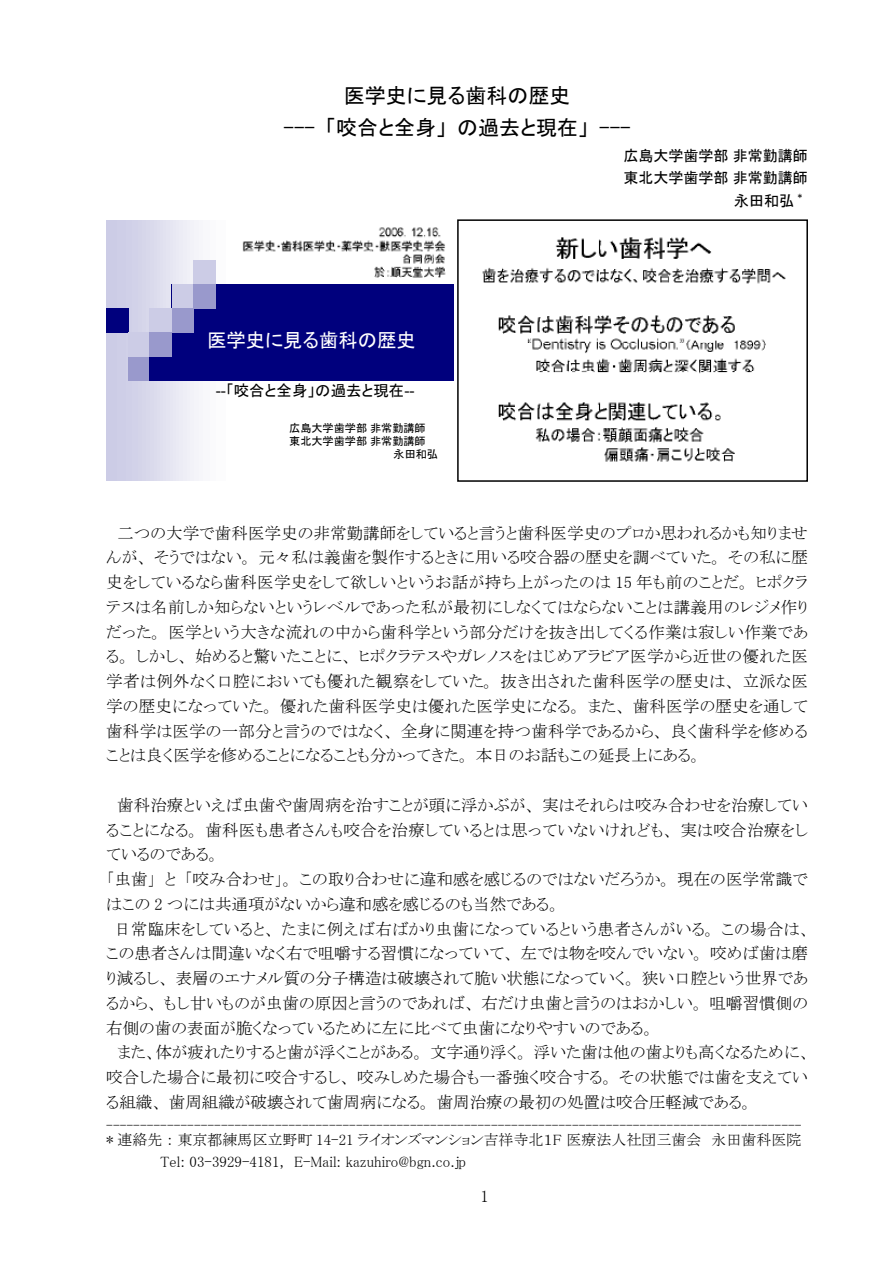
<style>
.page{position:relative;width:893px;height:1263px;background:#fff}
.page>*{position:absolute;margin:0;border:0;box-sizing:border-box;transform-origin:0 0}
.t1{font:21px/31.5px "MS P Gothic";color:#000;text-align:center}
.t2{font:19.35px "MS P Gothic";color:#fff}
.t3{font:16.5px/24.8px "MS P Mincho";color:#000;text-align:justify}
.t4{font:16.5px "MS P Mincho";letter-spacing:.02em;color:#000}
.t5{font:15.45px "MS P Gothic";color:#000}
.t6{font:15px/22.5px "MS P Mincho";color:#000}
.t7{font:15px "MS P Gothic";color:#000}
.t8{font:13.5px "MS P Mincho";color:#000}
.t9{font:11.1px "MS P Gothic";color:#000}
.t10{font:8.7px "MS P Gothic";color:#000}
.s1{font-family:"Arial"}
</style>
<div class="page">
<div style="left:106px;top:220px;width:11px;height:261px;background:#cccce6"></div>
<div style="left:117px;top:220px;width:9px;height:261px;background:#cecee7"></div>
<div style="left:126px;top:220px;width:6px;height:261px;background:#d0d0e8"></div>
<div style="left:132px;top:220px;width:6px;height:261px;background:#d2d2e9"></div>
<hr style="left:138px;top:220px;width:4px;height:261px;background:#d4d4e9">
<div style="left:142px;top:220px;width:5px;height:261px;background:#d6d6ea"></div>
<hr style="left:147px;top:220px;width:3px;height:261px;background:#d8d8eb">
<hr style="left:150px;top:220px;width:4px;height:261px;background:#dadaec">
<hr style="left:154px;top:220px;width:4px;height:261px;background:#dcdced">
<hr style="left:158px;top:220px;width:3px;height:261px;background:#dedeee">
<hr style="left:161px;top:220px;width:3px;height:261px;background:#e0e0ef">
<hr style="left:164px;top:220px;width:3px;height:261px;background:#e2e2f0">
<hr style="left:167px;top:220px;width:3px;height:261px;background:#e4e4f1">
<hr style="left:170px;top:220px;width:3px;height:261px;background:#e6e6f2">
<hr style="left:173px;top:220px;width:3px;height:261px;background:#e8e8f3">
<hr style="left:176px;top:220px;width:4px;height:261px;background:#eaeaf4">
<hr style="left:180px;top:220px;width:3px;height:261px;background:#ececf5">
<hr style="left:183px;top:220px;width:4px;height:261px;background:#eeeef6">
<hr style="left:187px;top:220px;width:3px;height:261px;background:#f0f0f7">
<hr style="left:190px;top:220px;width:4px;height:261px;background:#f2f2f8">
<div style="left:194px;top:220px;width:5px;height:261px;background:#f4f4f9"></div>
<hr style="left:199px;top:220px;width:4px;height:261px;background:#f6f6fa">
<div style="left:203px;top:220px;width:7px;height:261px;background:#f8f8fb"></div>
<div style="left:210px;top:220px;width:6px;height:261px;background:#fafafc"></div>
<div style="left:171px;top:285px;width:283px;height:96px;background:#00007d"></div>
<div style="left:128px;top:357px;width:22px;height:24px;background:#99c"></div>
<div style="left:172px;top:285px;width:21px;height:24px;background:#cccce6"></div>
<div style="left:193px;top:261px;width:22px;height:24px;background:#cccce6"></div>
<div style="left:150px;top:357px;width:22px;height:24px;background:#00007d"></div>
<div style="left:193px;top:285px;width:22px;height:24px;background:#99c"></div>
<div style="left:150px;top:309px;width:22px;height:24px;background:#cccce6"></div>
<div style="left:106px;top:309px;width:22px;height:24px;background:#00007d"></div>
<div style="left:172px;top:309px;width:21px;height:24px;background:#99c"></div>
<div style="left:128px;top:332px;width:22px;height:25px;background:#cccce6"></div>
<div style="left:150px;top:332px;width:22px;height:25px;background:#99c"></div>
<img style="left:482px;top:237px;width:304px;height:225px">
<div style="left:457px;top:219px;width:351px;height:263px;border:2px solid #000"></div>
<img style="left:242px;top:227px;width:204px;height:51px">
<p class="t1" style="left:284px;top:80px;width:349px">医学史に見る歯科の歴史<br>--- 「咬合と全身」の過去と現在」 ---</p>
<p class="t7" style="left:623px;top:148px;width:186px">広島大学歯学部 非常勤講師</p>
<p class="t7" style="left:623px;top:171px;width:186px">東北大学歯学部 非常勤講師</p>
<p class="t7" style="left:734px;top:193px;width:61px">永田和弘</p>
<p class="t10" style="left:798px;top:191px;width:12px">*　</p>
<p class="t2" style="left:207px;top:330px;width:210px">医学史に見る歯科の歴史</p>
<p class="t5" style="left:216px;top:383px;width:200px"><span class="s1">--</span>「咬合と全身」の過去と現在<span class="s1">--</span></p>
<p class="t9" style="left:289px;top:422px;width:138px">広島大学歯学部非常勤講師</p>
<p class="t9" style="left:289px;top:436px;width:138px">東北大学歯学部非常勤講師</p>
<p class="t9" style="left:394px;top:449px;width:46px">永田和弘</p>
<p class="t3" style="left:106px;top:520px;width:703px">　二つの大学で歯科医学史の非常勤講師をしていると言うと歯科医学史のプロか思われるかも知りませんが、そうではない。元々私は義歯を製作するときに用いる咬合器の歴史を調べていた。その私に歴史をしているなら歯科医学史をして欲しいというお話が持ち上がったのは 15 年も前のことだ。ヒポクラテスは名前しか知らないというレベルであった私が最初にしなくてはならないことは講義用のレジメ作りだった。医学という大きな流れの中から歯科学という部分だけを抜き出してくる作業は寂しい作業である。しかし、始めると驚いたことに、ヒポクラテスやガレノスをはじめアラビア医学から近世の優れた医学者は例外なく口腔においても優れた観察をしていた。抜き出された歯科医学の歴史は、立派な医学の歴史になっていた。優れた歯科医学史は優れた医学史になる。また、歯科医学の歴史を通して歯科学は医学の一部分と言うのではなく、全身に関連を持つ歯科学であるから、良く歯科学を修めることは良く医学を修めることになることも分かってきた。本日のお話もこの延長上にある。</p>
<p class="t3" style="left:106px;top:792px;width:703px">　歯科治療といえば虫歯や歯周病を治すことが頭に浮かぶが、実はそれらは咬み合わせを治療してい</p>
<p class="t4" style="left:106px;top:821px;width:703px">ることになる。歯科医も患者さんも咬合を治療しているとは思っていないけれども、実は咬合治療をし</p>
<p class="t3" style="left:106px;top:842px;width:115px">ているのである。</p>
<p class="t3" style="left:106px;top:867px;width:703px">「虫歯」と「咬み合わせ」。この取り合わせに違和感を感じるのではないだろうか。現在の医学常識で</p>
<p class="t3" style="left:106px;top:891px;width:456px">はこの 2 つには共通項がないから違和感を感じるのも当然である。</p>
<p class="t3" style="left:114px;top:916px;width:698px">日常臨床をしていると、たまに例えば右ばかり虫歯になっているという患者さんがいる。この場合は、</p>
<p class="t3" style="left:106px;top:941px;width:703px">この患者さんは間違いなく右で咀嚼する習慣になっていて、左では物を咬んでいない。咬めば歯は磨</p>
<p class="t3" style="left:106px;top:966px;width:703px">り減るし、表層のエナメル質の分子構造は破壊されて脆い状態になっていく。狭い口腔という世界であ</p>
<p class="t3" style="left:106px;top:990px;width:703px">るから、もし甘いものが虫歯の原因と言うのであれば、右だけ虫歯と言うのはおかしい。咀嚼習慣側の</p>
<p class="t3" style="left:106px;top:1015px;width:550px">右側の歯の表面が脆くなっているために左に比べて虫歯になりやすいのである。</p>
<p class="t3" style="left:106px;top:1040px;width:706px">　また、体が疲れたりすると歯が浮くことがある。文字通り浮く。浮いた歯は他の歯よりも高くなるために、</p>
<p class="t3" style="left:106px;top:1065px;width:703px">咬合した場合に最初に咬合するし、咬みしめた場合も一番強く咬合する。その状態では歯を支えてい</p>
<p class="t3" style="left:106px;top:1089px;width:648px">る組織、歯周組織が破壊されて歯周病になる。歯周治療の最初の処置は咬合圧軽減である。</p>
<p class="t8" style="left:106px;top:1118px;width:697px">-------------------------------------------------------------------------------------------------------</p>
<p class="t6" style="left:160px;top:1128px;width:643px;text-indent:-54px">* 連絡先：東京都練馬区立野町 14-21 ライオンズマンション吉祥寺北１F 医療法人社団三歯会　永田歯科医院<br>Tel: 03-3929-4181,　E-Mail: kazuhiro@bgn.co.jp</p>
<p class="t3" style="left:480px;top:1183px;width:10px">1</p>
</div>
